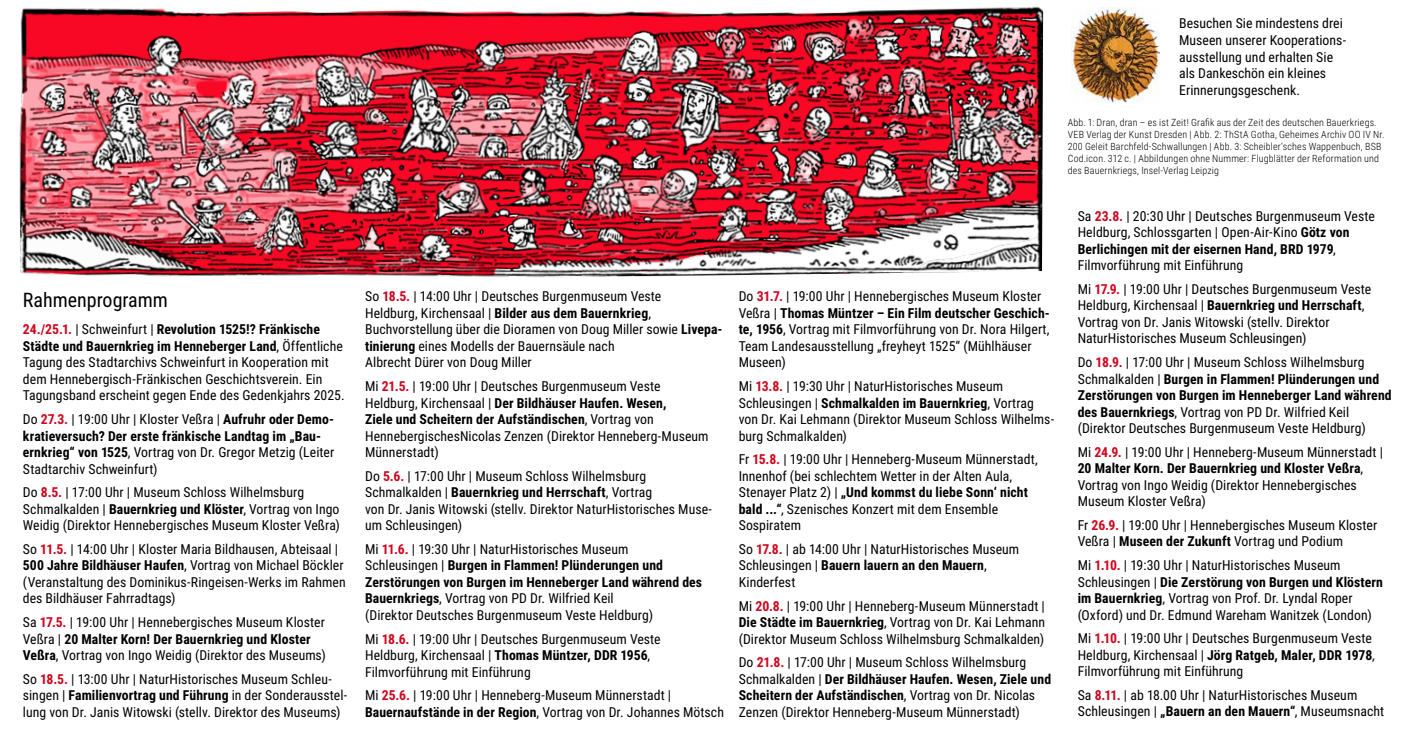
<style>
.page{position:relative;width:1418px;height:745px;background:#fff}
.page>*{position:absolute;margin:0;border:0;box-sizing:border-box;transform-origin:0 0}
.t1{font:20px "Roboto Condensed";color:#000}
.t2{font:13.75px/16.5px "Roboto Condensed";letter-spacing:.005em;color:#000}
.t3{font:300 10px/12px "Roboto Condensed";letter-spacing:.015em;color:#000}
.s1{font-weight:700;color:#cd071e}
.s2{font-weight:700}
</style>
<div class="page">
<img style="left:1071px;top:7px;width:88px;height:95px">
<img style="left:19px;top:6px;width:1024px;height:271px">
<h1 class="t1" style="left:23px;top:285px;width:146px">Rahmenprogramm</h1>
<p class="t2" style="left:23px;top:320px;width:323px"><span class="s1">24./25.1.</span> | Schweinfurt | <span class="s2">Revolution 1525!? Fränkische Städte und Bauernkrieg im Henneberger Land</span>, Öffentliche Tagung des Stadtarchivs Schweinfurt in Kooperation mit dem Hennebergisch-Fränkischen Geschichtsverein. Ein Tagungsband erscheint gegen Ende des Gedenkjahrs 2025.</p>
<p class="t2" style="left:23px;top:410px;width:313px">Do <span class="s1">27.3.</span> | 19:00 Uhr | Kloster Veßra | <span class="s2">Aufruhr oder Demo&shy;kratieversuch? Der erste fränkische Landtag im „Bau&shy;ernkrieg“ von 1525</span>, Vortrag von Dr. Gregor Metzig (Leiter Stadtarchiv Schweinfurt)</p>
<p class="t2" style="left:23px;top:483px;width:318px">Do <span class="s1">8.5.</span> | 17:00 Uhr | Museum Schloss Wilhelmsburg<br>Schmalkalden | <span class="s2">Bauernkrieg und Klöster</span>, Vortrag von Ingo<br>Weidig (Direktor Hennebergisches Museum Kloster Veßra)</p>
<p class="t2" style="left:23px;top:540px;width:324px">So <span class="s1">11.5.</span> | 14:00 Uhr | Kloster Maria Bildhausen, Abteisaal | <span class="s2">500 Jahre Bildhäuser Haufen</span>, Vortrag von Michael Böckler (Veranstaltung des Dominikus-Ringeisen-Werks im Rahmen des Bildhäuser Fahrradtags)</p>
<p class="t2" style="left:23px;top:613px;width:304px">Sa <span class="s1">17.5.</span> | 19:00 Uhr | Hennebergisches Museum Kloster<br>Veßra | <span class="s2">20 Malter Korn! Der Bauernkrieg und Kloster<br>Veßra</span>, Vortrag von Ingo Weidig (Direktor des Museums)</p>
<p class="t2" style="left:23px;top:669px;width:326px">So <span class="s1">18.5.</span> | 13:00 Uhr | NaturHistorisches Museum Schleu&shy;singen | <span class="s2">Familienvortrag und Führung</span> in der Sonderausstel&shy;lung von Dr. Janis Witowski (stellv. Direktor des Museums)</p>
<p class="t2" style="left:365px;top:287px;width:359px">So <span class="s1">18.5.</span> | 14:00 Uhr | Deutsches Burgenmuseum Veste<br>Heldburg, Kirchensaal | <span class="s2">Bilder aus dem Bauernkrieg</span>, Buchvorstellung über die Dioramen von Doug Miller sowie <span class="s2">Livepa&shy;tinierung</span> eines Modells der Bauernsäule nach<br>Albrecht Dürer von Doug Miller</p>
<p class="t2" style="left:365px;top:377px;width:345px">Mi <span class="s1">21.5.</span> | 19:00 Uhr | Deutsches Burgenmuseum Veste Heldburg, Kirchensaal | <span class="s2">Der Bildhäuser Haufen. Wesen,<br>Ziele und Scheitern der Aufständischen</span>, Vortrag von HennebergischesNicolas Zenzen (Direktor Henneberg-Museum Münnerstadt)</p>
<p class="t2" style="left:365px;top:467px;width:348px">Do <span class="s1">5.6.</span> | 17:00 Uhr | Museum Schloss Wilhelmsburg Schmalkalden | <span class="s2">Bauernkrieg und Herrschaft</span>, Vortrag<br>von Dr. Janis Witowski (stellv. Direktor NaturHistorisches Muse&shy;um Schleusingen)</p>
<p class="t2" style="left:365px;top:540px;width:338px">Mi <span class="s1">11.6.</span> | 19:30 Uhr | NaturHistorisches Museum Schleusingen | <span class="s2">Burgen in Flammen! Plünderungen und Zerstörungen von Burgen im Henneberger Land während des Bauernkriegs</span>, Vortrag von PD Dr. Wilfried Keil<br>(Direktor Deutsches Burgenmuseum Veste Heldburg)</p>
<p class="t2" style="left:365px;top:629px;width:297px">Mi <span class="s1">18.6.</span> | 19:00 Uhr | Deutsches Burgenmuseum Veste<br>Heldburg, Kirchensaal | <span class="s2">Thomas Müntzer, DDR 1956</span>,<br>Filmvorführung mit Einführung</p>
<p class="t2" style="left:365px;top:686px;width:360px">Mi <span class="s1">25.6.</span> | 19:00 Uhr | Henneberg-Museum Münnerstadt |<br><span class="s2">Bauernaufstände in der Region</span>, Vortrag von Dr. Johannes Mötsch</p>
<p class="t2" style="left:738px;top:287px;width:313px">Do <span class="s1">31.7.</span> | 19:00 Uhr | Hennebergisches Museum Kloster Veßra | <span class="s2">Thomas Müntzer – Ein Film deutscher Geschich&shy;te, 1956</span>, Vortrag mit Filmvorführung von Dr. Nora Hilgert, Team Landesausstellung „freyheyt 1525“ (Mühlhäuser Museen)</p>
<p class="t2" style="left:738px;top:377px;width:317px">Mi <span class="s1">13.8.</span> | 19:30 Uhr | NaturHistorisches Museum Schleusingen | <span class="s2">Schmalkalden im Bauernkrieg</span>, Vortrag von Dr. Kai Lehmann (Direktor Museum Schloss Wilhelms&shy;burg Schmalkalden)</p>
<p class="t2" style="left:738px;top:450px;width:300px">Fr <span class="s1">15.8.</span> | 19:00 Uhr | Henneberg-Museum Münnerstadt, Innenhof (bei schlechtem Wetter in der Alten Aula, Stenayer Platz 2) | <span class="s2">„Und kommst du liebe Sonn‘ nicht bald ...“</span>, Szenisches Konzert mit dem Ensemble Sospiratem</p>
<p class="t2" style="left:738px;top:540px;width:282px">So <span class="s1">17.8.</span> | ab 14:00 Uhr | NaturHistorisches Museum<br>Schleusingen | <span class="s2">Bauern lauern an den Mauern</span>,<br>Kinderfest</p>
<p class="t2" style="left:738px;top:596px;width:308px;text-align:justify">Mi <span class="s1">20.8.</span> | 19:00 Uhr | Henneberg-Museum Münnerstadt | <span class="s2">Die Städte im Bauernkrieg</span>, Vortrag von Dr. Kai Lehmann (Direktor Museum Schloss Wilhelmsburg Schmalkalden)</p>
<p class="t2" style="left:738px;top:653px;width:314px">Do <span class="s1">21.8.</span> | 17:00 Uhr | Museum Schloss Wilhelmsburg Schmalkalden | <span class="s2">Der Bildhäuser Haufen. Wesen, Ziele und Scheitern der Aufständischen</span>, Vortrag von Dr. Nicolas Zenzen (Direktor Henneberg-Museum Münnerstadt)</p>
<p class="t2" style="left:1179px;top:15px;width:168px">Besuchen Sie mindestens drei<br>Museen unserer Kooperations&shy;ausstellung und erhalten Sie als Dankeschön ein kleines<br>Erinnerungsgeschenk.</p>
<p class="t3" style="left:1067px;top:116px;width:318px">Abb. 1: Dran, dran – es ist Zeit! Grafik aus der Zeit des deutschen Bauerkriegs.<br>VEB Verlag der Kunst Dresden | Abb. 2: ThStA Gotha, Geheimes Archiv OO IV Nr.<br>200 Geleit Barchfeld-Schwallungen | Abb. 3: Scheibler‘sches Wappenbuch, BSB Cod.icon. 312 c. | Abbildungen ohne Nummer: Flugblätter der Reformation und des Bauernkriegs, Insel-Verlag Leipzig</p>
<p class="t2" style="left:1077px;top:207px;width:299px">Sa <span class="s1">23.8.</span> | 20:30 Uhr | Deutsches Burgenmuseum Veste Heldburg, Schlossgarten | Open-Air-Kino <span class="s2">Götz von Berlichingen mit der eisernen Hand, BRD 1979</span>, Filmvorführung mit Einführung</p>
<p class="t2" style="left:1077px;top:280px;width:295px">Mi <span class="s1">17.9.</span> | 19:00 Uhr | Deutsches Burgenmuseum Veste Heldburg, Kirchensaal | <span class="s2">Bauernkrieg und Herrschaft</span>, Vortrag von Dr. Janis Witowski (stellv. Direktor NaturHistorisches Museum Schleusingen)</p>
<p class="t2" style="left:1077px;top:353px;width:315px">Do <span class="s1">18.9.</span> | 17:00 Uhr | Museum Schloss Wilhelmsburg Schmalkalden | <span class="s2">Burgen in Flammen! Plünderungen und Zerstörungen von Burgen im Henneberger Land während des Bauernkriegs</span>, Vortrag von PD Dr. Wilfried Keil (Direktor Deutsches Burgenmuseum Veste Heldburg)</p>
<p class="t2" style="left:1077px;top:443px;width:307px">Mi <span class="s1">24.9.</span> | 19:00 Uhr | Henneberg-Museum Münnerstadt | <span class="s2">20 Malter Korn. Der Bauernkrieg und Kloster Veßra</span>, Vortrag von Ingo Weidig (Direktor Hennebergisches Museum Kloster Veßra)</p>
<p class="t2" style="left:1077px;top:516px;width:301px">Fr <span class="s1">26.9.</span> | 19:00 Uhr | Hennebergisches Museum Kloster<br>Veßra | <span class="s2">Museen der Zukunft</span> Vortrag und Podium</p>
<p class="t2" style="left:1077px;top:556px;width:307px">Mi <span class="s1">1.10.</span> | 19:30 Uhr | NaturHistorisches Museum Schleusingen | <span class="s2">Die Zerstörung von Burgen und Klöstern im Bauernkrieg</span>, Vortrag von Prof. Dr. Lyndal Roper (Oxford) und Dr. Edmund Wareham Wanitzek (London)</p>
<p class="t2" style="left:1077px;top:629px;width:299px">Mi <span class="s1">1.10.</span> | 19:00 Uhr | Deutsches Burgenmuseum Veste<br>Heldburg, Kirchensaal | <span class="s2">Jörg Ratgeb, Maler, DDR 1978</span>,<br>Filmvorführung mit Einführung</p>
<p class="t2" style="left:1077px;top:685px;width:308px">Sa <span class="s1">8.11.</span> | ab 18.00 Uhr | NaturHistorisches Museum<br>Schleusingen | <span class="s2">„Bauern an den Mauern“</span>, Museumsnacht</p>
</div>
